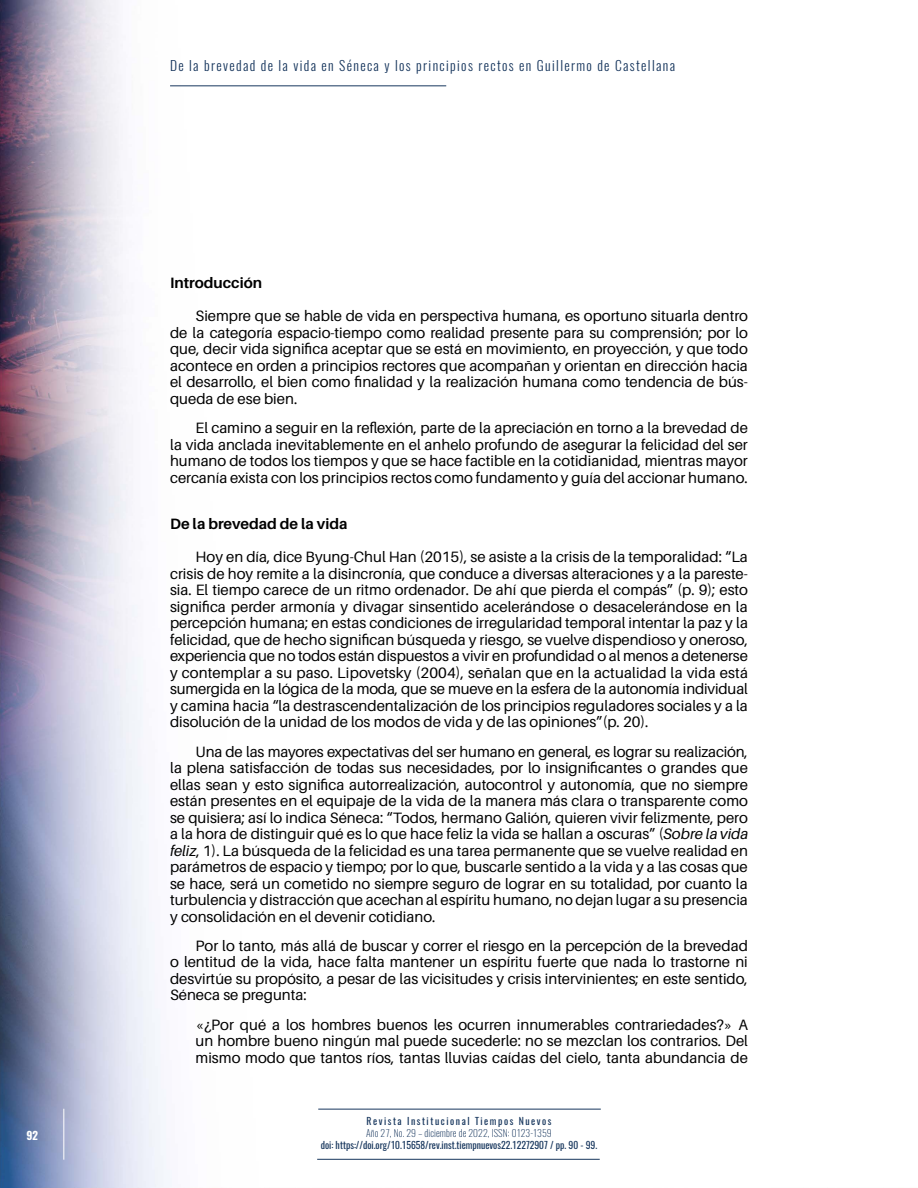
<style>
.page{position:relative;width:918px;height:1188px;background:#fff}
.page>*{position:absolute;margin:0;border:0;box-sizing:border-box;transform-origin:0 0}
.t1{font:15px/16.5px "Aileron";color:#000;text-align:justify}
.t2{font:700 15px "Aileron";color:#000}
.t3{font:300 13.5px "Oswald";letter-spacing:.1em;color:#17365d}
.t4{font:700 11.25px "Oswald";color:#fff}
.t5{font:9.75px "Oswald";color:#17365d}
.t6{font:200 9.75px "Oswald";letter-spacing:.01em;color:#17365d}
.t7{font:9.75px "Oswald";letter-spacing:.16em;color:#17365d}
.s1{font-style:italic}
</style>
<div class="page">
<img style="left:0;top:0;width:601px;height:1188px">
<hr style="left:170px;top:85px;width:276px;height:1px;background:#17365d">
<hr style="left:63px;top:1109px;width:1px;height:51px;background:#fff">
<hr style="left:318px;top:1109px;width:283px;height:1px;background:#17365d">
<hr style="left:317px;top:1159px;width:283px;height:1px;background:#17365d">
<p class="t4" style="left:26px;top:1128px;width:13px">92</p>
<p class="t3" style="left:170px;top:57px;width:506px">De la brevedad de la vida en Séneca y los principios rectos en Guillermo de Castellana</p>
<p class="t2" style="left:170px;top:274px;width:93px">Introducción</p>
<p class="t1" style="left:170px;top:308px;width:579px;text-indent:26px">Siempre que se hable de vida en perspectiva humana, es oportuno situarla dentro de la categoría espacio-tiempo como realidad presente para su comprensión; por lo que, decir vida significa aceptar que se está en movimiento, en proyección, y que todo acontece en orden a principios rectores que acompañan y orientan en dirección hacia el desarrollo, el bien como finalidad y la realización humana como tendencia de bús&shy;queda de ese bien.</p>
<p class="t1" style="left:170px;top:420px;width:579px;text-indent:26px">El camino a seguir en la reflexión, parte de la apreciación en torno a la brevedad de la vida anclada inevitablemente en el anhelo profundo de asegurar la felicidad del ser humano de todos los tiempos y que se hace factible en la cotidianidad, mientras mayor cercanía exista con los principios rectos como fundamento y guía del accionar humano.</p>
<p class="t2" style="left:170px;top:515px;width:179px">De la brevedad de la vida</p>
<p class="t1" style="left:170px;top:549px;width:579px;text-indent:26px">Hoy en día, dice Byung-Chul Han (2015), se asiste a la crisis de la temporalidad: “La crisis de hoy remite a la disincronía, que conduce a diversas alteraciones y a la pareste&shy;sia. El tiempo carece de un ritmo ordenador. De ahí que pierda el compás” (p. 9); esto significa perder armonía y divagar sinsentido acelerándose o desacelerándose en la percepción humana; en estas condiciones de irregularidad temporal intentar la paz y la felicidad, que de hecho significan búsqueda y riesgo, se vuelve dispendioso y oneroso, experiencia que no todos están dispuestos a vivir en profundidad o al menos a detenerse y contemplar a su paso. Lipovetsky (2004), señalan que en la actualidad la vida está sumergida en la lógica de la moda, que se mueve en la esfera de la autonomía individual y camina hacia “la destrascendentalización de los principios reguladores sociales y a la disolución de la unidad de los modos de vida y de las opiniones”(p. 20).</p>
<p class="t1" style="left:170px;top:743px;width:579px;text-indent:26px">Una de las mayores expectativas del ser humano en general, es lograr su realización, la plena satisfacción de todas sus necesidades, por lo insignificantes o grandes que ellas sean y esto significa autorrealización, autocontrol y autonomía, que no siempre están presentes en el equipaje de la vida de la manera más clara o transparente como se quisiera; así lo indica Séneca: “Todos, hermano Galión, quieren vivir felizmente, pero a la hora de distinguir qué es lo que hace feliz la vida se hallan a oscuras” (<span class="s1">Sobre la vida feliz</span>, 1). La búsqueda de la felicidad es una tarea permanente que se vuelve realidad en parámetros de espacio y tiempo; por lo que, buscarle sentido a la vida y a las cosas que se hace, será un cometido no siempre seguro de lograr en su totalidad, por cuanto la turbulencia y distracción que acechan al espíritu humano, no dejan lugar a su presencia y consolidación en el devenir cotidiano.</p>
<p class="t1" style="left:170px;top:938px;width:579px;text-indent:26px">Por lo tanto, más allá de buscar y correr el riesgo en la percepción de la brevedad o lentitud de la vida, hace falta mantener un espíritu fuerte que nada lo trastorne ni desvirtúe su propósito, a pesar de las vicisitudes y crisis intervinientes; en este sentido, Séneca se pregunta:</p>
<p class="t1" style="left:196px;top:1016px;width:554px">«¿Por qué a los hombres buenos les ocurren innumerables contrariedades?» A un hombre bueno ningún mal puede sucederle: no se mezclan los contrarios. Del mismo modo que tantos ríos, tantas lluvias caídas del cielo, tanta abundancia de</p>
<p class="t7" style="left:366px;top:1115px;width:187px">Revista Institucional Tiempos Nuevos</p>
<p class="t6" style="left:366px;top:1127px;width:187px">Año 27, No. 29 – diciembre de 2022, ISSN: 0123-1359</p>
<p class="t5" style="left:321px;top:1139px;width:278px">doi: https://doi.org/10.15658/rev.inst.tiempnuevos22.12272907 / pp. 90 - 99.</p>
</div>
